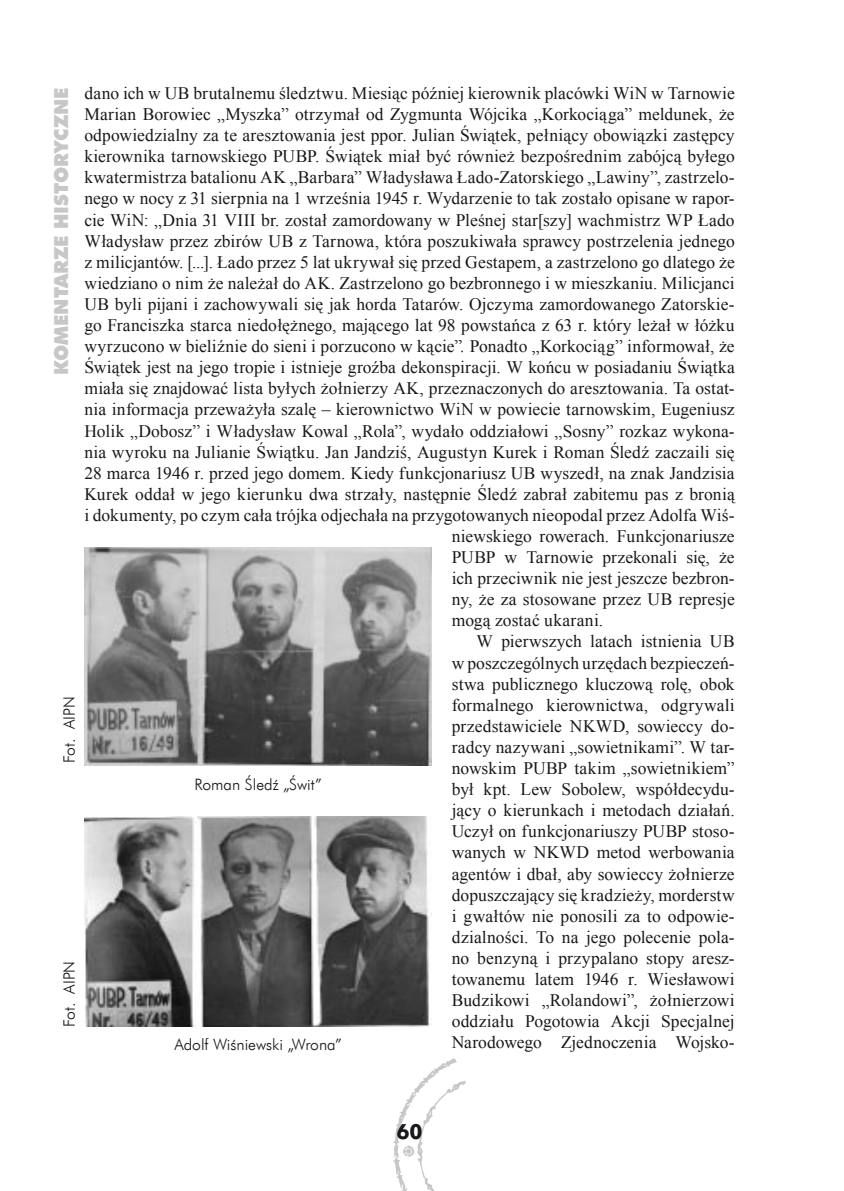
<style>
.page{position:relative;width:844px;height:1191px;background:#fff}
.page>*{position:absolute;margin:0;border:0;box-sizing:border-box;transform-origin:0 0}
.t1{font:700 21px "Futura EU";color:#1a171c}
.t2{font:19.25px "Futura X Blk EU";color:#c6c7c9}
.t3{font:17.5px "Times New Roman";letter-spacing:.005em;color:#1a171c}
.t4{font:15.75px "Futura Lt EU";letter-spacing:-.005em;color:#1a171c}
.s1{font-style:italic}
</style>
<div class="page">
<img style="left:393px;top:1058px;width:72px;height:133px">
<img style="left:84px;top:547px;width:348px;height:218px">
<img style="left:84px;top:817px;width:348px;height:209px">
<p class="t2" style="left:49px;top:375px;width:287px;rotate:-90deg">komentarze historyczne</p>
<p class="t3" style="left:84px;top:81px;width:651px">dano ich w UB brutalnemu śledztwu. Miesiąc później kierownik placówki WiN w Tarnowie</p>
<p class="t3" style="left:84px;top:102px;width:651px">Marian Borowiec „Myszka” otrzymał od Zygmunta Wójcika „Korkociąga” meldunek, że</p>
<p class="t3" style="left:84px;top:123px;width:651px">odpowiedzialny za te aresztowania jest ppor. Julian Świątek, pełniący obowiązki zastępcy</p>
<p class="t3" style="left:84px;top:145px;width:651px">kierownika tarnowskiego PUBP. Świątek miał być również bezpośrednim zabójcą byłego</p>
<p class="t3" style="left:84px;top:166px;width:651px">kwatermistrza batalionu AK „Barbara” Władysława Łado-Zatorskiego „Lawiny”, zastrzelo-</p>
<p class="t3" style="left:84px;top:187px;width:651px">nego w nocy z 31 sierpnia na 1 września 1945 r. Wydarzenie to tak zostało opisane w rapor-</p>
<p class="t3" style="left:84px;top:208px;width:651px">cie WiN: „Dnia 31 VIII br. został zamordowany w Pleśnej star[szy] wachmistrz WP Łado</p>
<p class="t3" style="left:84px;top:229px;width:651px">Władysław przez zbirów UB z Tarnowa, która poszukiwała sprawcy postrzelenia jednego</p>
<p class="t3" style="left:84px;top:250px;width:651px">z milicjantów. [...]. Łado przez 5 lat ukrywał się przed Gestapem, a zastrzelono go dlatego że</p>
<p class="t3" style="left:84px;top:271px;width:651px">wiedziano o nim że należał do AK. Zastrzelono go bezbronnego i w mieszkaniu. Milicjanci</p>
<p class="t3" style="left:84px;top:292px;width:651px">UB byli pijani i zachowywali się jak horda Tatarów. Ojczyma zamordowanego Zatorskie-</p>
<p class="t3" style="left:84px;top:313px;width:651px">go Franciszka starca niedołężnego, mającego lat 98 powstańca z 63 r. który leżał w łóżku</p>
<p class="t3" style="left:84px;top:334px;width:651px">wyrzucono w bieliźnie do sieni i porzucono w kącie”<span class="s1">.</span> Ponadto „Korkociąg” informował, że</p>
<p class="t3" style="left:84px;top:355px;width:651px">Świątek jest na jego tropie i istnieje groźba dekonspiracji. W końcu w posiadaniu Świątka</p>
<p class="t3" style="left:84px;top:377px;width:651px">miała się znajdować lista byłych żołnierzy AK, przeznaczonych do aresztowania. Ta ostat-</p>
<p class="t3" style="left:84px;top:398px;width:651px">nia informacja przeważyła szalę – kierownictwo WiN w powiecie tarnowskim, Eugeniusz</p>
<p class="t3" style="left:84px;top:419px;width:651px">Holik „Dobosz” i Władysław Kowal „Rola”, wydało oddziałowi „Sosny” rozkaz wykona-</p>
<p class="t3" style="left:84px;top:440px;width:651px">nia wyroku na Julianie Świątku. Jan Jandziś, Augustyn Kurek i Roman Śledź zaczaili się</p>
<p class="t3" style="left:84px;top:461px;width:651px">28 marca 1946 r. przed jego domem. Kiedy funkcjonariusz UB wyszedł, na znak Jandzisia</p>
<p class="t3" style="left:84px;top:482px;width:651px">Kurek oddał w jego kierunku dwa strzały, następnie Śledź zabrał zabitemu pas z bronią</p>
<p class="t3" style="left:84px;top:503px;width:651px">i dokumenty, po czym cała trójka odjechała na przygotowanych nieopodal przez Adolfa Wiś-</p>
<p class="t3" style="left:451px;top:524px;width:284px">niewskiego rowerach. Funkcjonariusze</p>
<p class="t3" style="left:451px;top:545px;width:284px">PUBP w Tarnowie przekonali się, że</p>
<p class="t3" style="left:451px;top:566px;width:284px">ich przeciwnik nie jest jeszcze bezbron-</p>
<p class="t3" style="left:451px;top:587px;width:284px">ny, że za stosowane przez UB represje</p>
<p class="t3" style="left:451px;top:609px;width:153px">mogą zostać ukarani.</p>
<p class="t3" style="left:476px;top:630px;width:259px">W pierwszych latach istnienia UB</p>
<p class="t3" style="left:451px;top:651px;width:284px">w poszczególnych urzędach bezpieczeń-</p>
<p class="t3" style="left:451px;top:672px;width:284px">stwa publicznego kluczową rolę, obok</p>
<p class="t3" style="left:451px;top:693px;width:284px">formalnego kierownictwa, odgrywali</p>
<p class="t3" style="left:451px;top:714px;width:284px">przedstawiciele NKWD, sowieccy do-</p>
<p class="t3" style="left:451px;top:735px;width:284px">radcy nazywani „sowietnikami”. W tar-</p>
<p class="t3" style="left:451px;top:756px;width:284px">nowskim PUBP takim „sowietnikiem”</p>
<p class="t3" style="left:451px;top:777px;width:284px">był kpt. Lew Sobolew, współdecydu-</p>
<p class="t3" style="left:451px;top:798px;width:284px">jący o kierunkach i metodach działań.</p>
<p class="t3" style="left:451px;top:819px;width:284px">Uczył on funkcjonariuszy PUBP stoso-</p>
<p class="t3" style="left:451px;top:840px;width:284px">wanych w NKWD metod werbowania</p>
<p class="t3" style="left:451px;top:862px;width:284px">agentów i dbał, aby sowieccy żołnierze</p>
<p class="t3" style="left:451px;top:883px;width:284px">dopuszczający się kradzieży, morderstw</p>
<p class="t3" style="left:451px;top:904px;width:284px">i gwałtów nie ponosili za to odpowie-</p>
<p class="t3" style="left:451px;top:925px;width:284px">dzialności. To na jego polecenie pola-</p>
<p class="t3" style="left:451px;top:946px;width:284px">no benzyną i przypalano stopy aresz-</p>
<p class="t3" style="left:451px;top:967px;width:284px">towanemu latem 1946 r. Wiesławowi</p>
<p class="t3" style="left:451px;top:988px;width:284px">Budzikowi „Rolandowi”, żołnierzowi</p>
<p class="t3" style="left:451px;top:1009px;width:284px">oddziału Pogotowia Akcji Specjalnej</p>
<p class="t3" style="left:451px;top:1030px;width:284px">Narodowego Zjednoczenia Wojsko-</p>
<p class="t4" style="left:60px;top:763px;width:68px;rotate:-90deg">Fot. AIPN</p>
<p class="t4" style="left:194px;top:775px;width:129px">Roman Śledź „Świt”</p>
<p class="t4" style="left:60px;top:1027px;width:68px;rotate:-90deg">Fot. AIPN</p>
<p class="t4" style="left:174px;top:1034px;width:169px">Adolf Wiśniewski „Wrona”</p>
<p class="t1" style="left:396px;top:1118px;width:28px">60</p>
</div>
